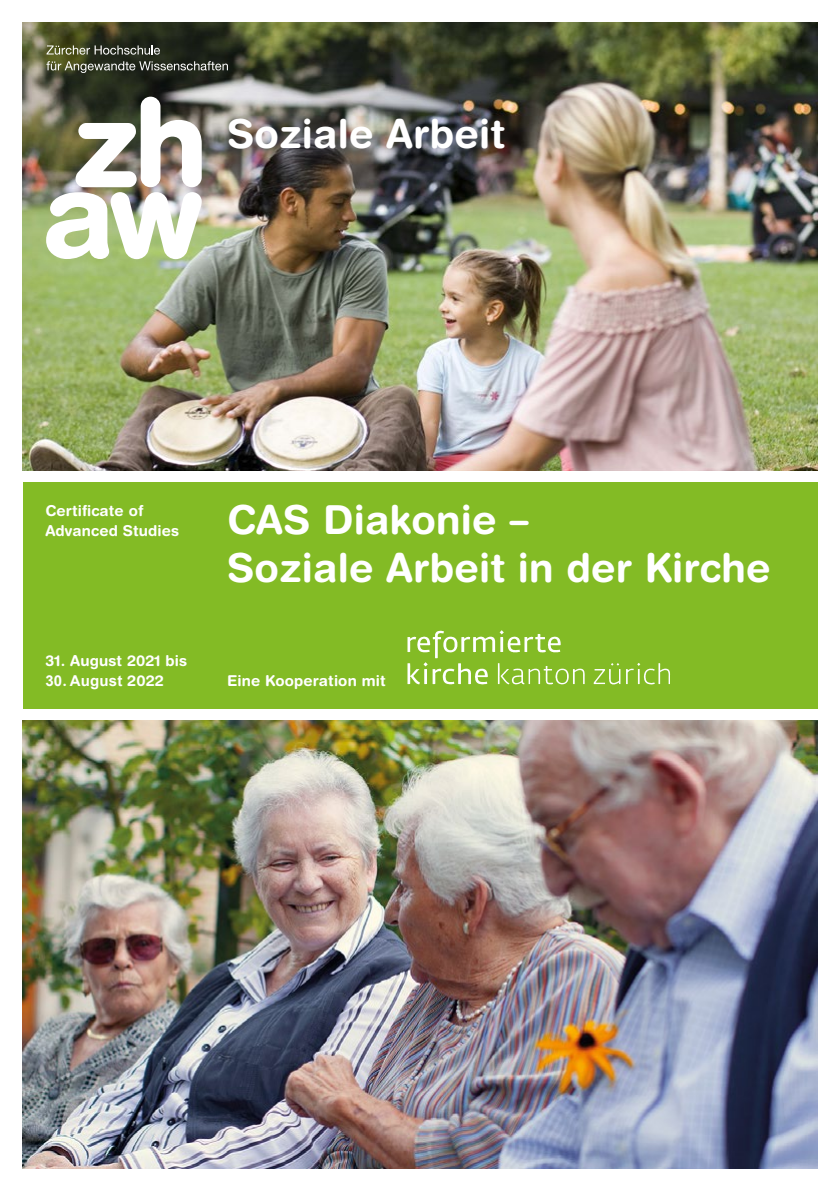
<style>
.page{position:relative;width:840px;height:1191px;background:#fff}
.page>*{position:absolute;margin:0;border:0;box-sizing:border-box;transform-origin:0 0}
.A5_Titel_1{font:700 40px/48px "Helvetica Rounded LT Std";letter-spacing:.005em;color:#fff}
.Zwischentitel{font:700 15px/20px "Helvetica Rounded LT Std";letter-spacing:.01em;color:#fff}
.Zwischentitel-2{font:700 15px "Arial";letter-spacing:.01em;color:#fff}
.s1{font-family:"Helvetica Rounded LT Std"}
</style>
<div class="page">
<div style="left:23px;top:482px;width:793px;height:227px;background:#83bb25"></div>
<img style="left:23px;top:23px;width:793px;height:448px">
<img style="left:23px;top:720px;width:793px;height:448px">
<img style="left:419px;top:630px;width:126px;height:28px">
<img style="left:46px;top:97px;width:156px;height:163px">
<svg style="left:47px;top:45px;width:113px;height:10px"></svg>
<svg style="left:46px;top:61px;width:182px;height:12px;background:#585d4f"></svg>
<h1 class="A5_Titel_1" style="left:227px;top:109px;width:279px">Soziale Arbeit</h1>
<p class="Zwischentitel" style="left:45px;top:500px;width:135px">Certificate of<br>Advanced Studies</p>
<p class="A5_Titel_1" style="left:227px;top:495px;width:544px">CAS Diakonie –<br>Soziale Arbeit in der Kirche</p>
<p class="Zwischentitel" style="left:45px;top:650px;width:143px">31. August 2021 bis</p>
<p class="Zwischentitel-2" style="left:45px;top:670px;width:120px">30<span class="s1">.</span> August <span class="s1">2022</span></p>
<p class="Zwischentitel" style="left:227px;top:670px;width:160px">Eine Kooperation mit</p>
</div>
